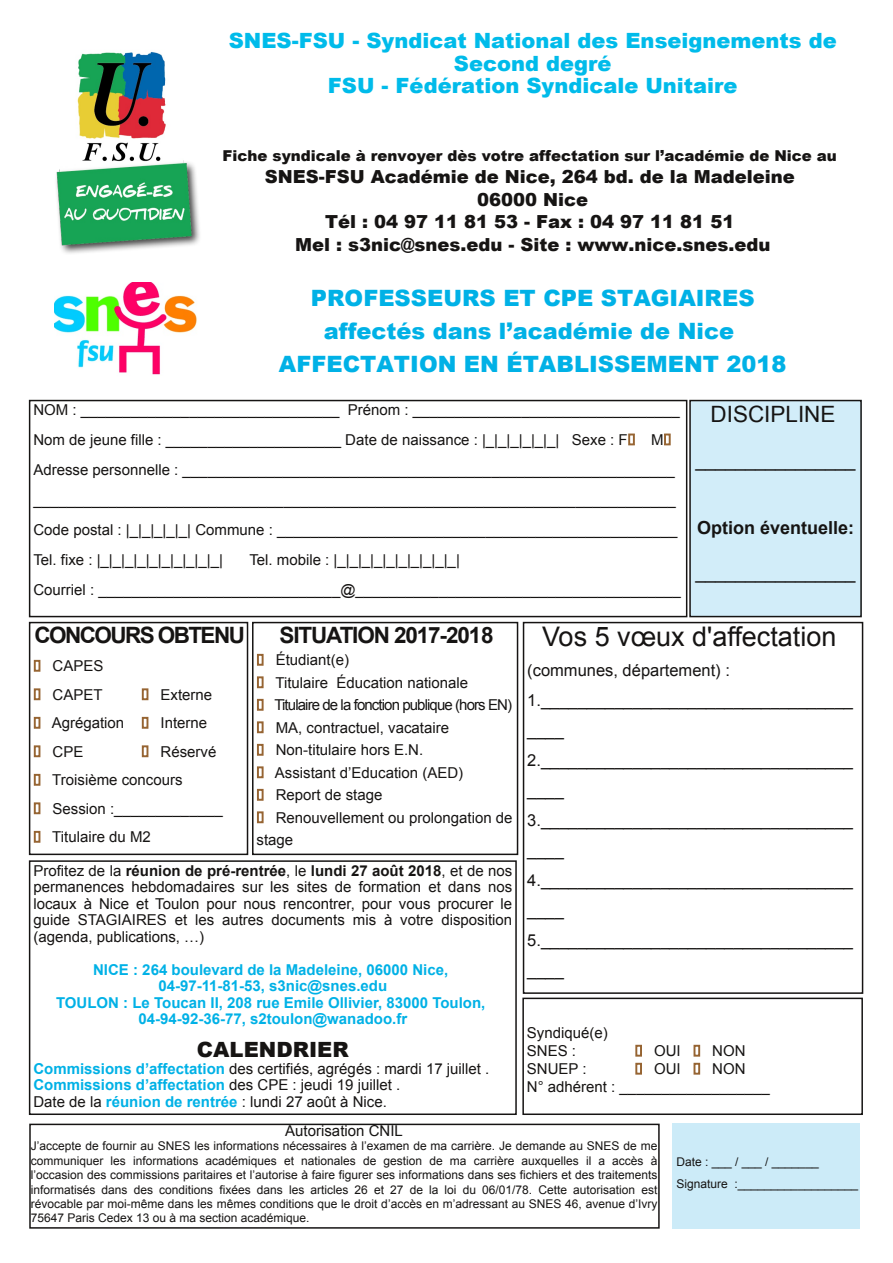
<style>
.page{position:relative;width:893px;height:1263px;background:#fff}
.page>*{position:absolute;margin:0;border:0;box-sizing:border-box;transform-origin:0 0}
.t1{font:27px "Arial";color:#161413}
.t2{font:900 22.5px/33px "Arial";color:#00b1e6;text-align:center}
.t3{font:700 22.5px "Arial";letter-spacing:-.06em;color:#161413}
.t4{font:22.5px "Arial";color:#161413}
.t5{font:900 21px/22.5px "Arial";color:#00bbea;text-align:center}
.t6{font:900 21px "Arial";color:#161413}
.t7{font:900 18px/22.5px "Arial";color:#161413;text-align:center}
.t8{font:18px "Arial";color:#161413}
.t9{font:700 18px "Arial";color:#161413}
.t10{font:16.5px/30px "Arial";color:#161413}
.t11{font:15px/30px "Arial";color:#161413}
.t12{font:700 15px/16.5px "Arial";color:#00b1e6;text-align:center}
.t13{font:900 15px "Arial";color:#161413}
.t14{font:15px "Arial";letter-spacing:-.06em;color:#161413}
.t15{font:12px/14.4px "Arial";color:#161413;text-align:justify}
.s1{font-weight:700}
.s2{font-weight:700;color:#00b1e6}
</style>
<div class="page">
<div style="left:29px;top:400px;width:658px;height:217px;border:2px solid #161413"></div>
<div style="left:690px;top:400px;width:171px;height:216px;background:#d2edf9"></div>
<div style="left:689px;top:400px;width:173px;height:217px;border:2px solid #161413"></div>
<div style="left:29px;top:1124px;width:631px;height:105px;border:2px solid #161413"></div>
<div style="left:672px;top:1123px;width:188px;height:106px;background:#ccebf8"></div>
<div style="left:522px;top:998px;width:341px;height:117px;border:2px solid #161413"></div>
<div style="left:523px;top:622px;width:340px;height:372px;border:2px solid #161413"></div>
<div style="left:29px;top:622px;width:219px;height:233px;border:2px solid #161413"></div>
<div style="left:252px;top:622px;width:266px;height:233px;border:2px solid #161413"></div>
<div style="left:29px;top:860px;width:488px;height:255px;border:2px solid #161413"></div>
<img style="left:56px;top:51px;width:144px;height:203px">
<img style="left:54px;top:282px;width:143px;height:93px">
<h3 class="t5" style="left:229px;top:29px;width:609px">SNES-FSU - Syndicat National des Enseignements de<br>Second degré<br>FSU - Fédération Syndicale Unitaire</h3>
<p class="t13" style="left:223px;top:144px;width:616px">Fiche syndicale à renvoyer dès votre affectation sur l’académie de Nice au</p>
<p class="t7" style="left:265px;top:165px;width:532px">SNES-FSU Académie de Nice, 264 bd. de la Madeleine 06000 Nice<br>Tél : 04 97 11 81 53 - Fax : 04 97 11 81 51<br>Mel : s3nic@snes.edu - Site : www.nice.snes.edu</p>
<h2 class="t2" style="left:279px;top:281px;width:509px">PROFESSEURS ET CPE STAGIAIRES affectés dans l’académie de Nice<br>AFFECTATION EN ÉTABLISSEMENT 2018</h2>
<p class="t11" style="left:33px;top:395px;width:648px">NOM : _______________________________ Prénom : ________________________________<br>Nom de jeune fille : _____________________ Date de naissance : |_|_|_|_|_|_| Sexe : F</p>
<h2 class="t4" style="left:710px;top:401px;width:127px">DISCIPLINE</h2>
<p class="t11" style="left:33px;top:425px;width:646px;text-indent:618px">M Adresse personnelle : ___________________________________________________________ _____________________________________________________________________________ Code postal : |_|_|_|_|_| Commune : ________________________________________________ Tel. fixe : |_|_|_|_|_|_|_|_|_|_|</p>
<p class="t8" style="left:695px;top:450px;width:162px">________________</p>
<p class="t9" style="left:697px;top:518px;width:159px">Option éventuelle:</p>
<p class="t11" style="left:33px;top:545px;width:649px;text-align:center">Tel. mobile : |_|_|_|_|_|_|_|_|_|_|<br>Courriel : _____________________________@_______________________________________</p>
<p class="t8" style="left:695px;top:563px;width:162px">________________</p>
<h2 class="t3" style="left:279px;top:622px;width:216px">SITUATION 2017-2018</h2>
<p class="t11" style="left:276px;top:645px;width:75px">Étudiant(e)</p>
<p class="t11" style="left:275px;top:667px;width:194px">Titulaire Éducation nationale</p>
<p class="t14" style="left:274px;top:697px;width:239px">Titulaire de la fonction publique (hors EN)</p>
<p class="t11" style="left:276px;top:712px;width:175px">MA, contractuel, vacataire</p>
<p class="t11" style="left:276px;top:735px;width:149px">Non-titulaire hors E.N.</p>
<p class="t11" style="left:275px;top:757px;width:190px">Assistant d’Education (AED)</p>
<p class="t11" style="left:276px;top:780px;width:108px">Report de stage</p>
<p class="t11" style="left:276px;top:802px;width:238px">Renouvellement ou prolongation de</p>
<p class="t11" style="left:256px;top:825px;width:38px">stage</p>
<p class="t11" style="left:33px;top:862px;width:480px;line-height:16.5px;text-align:justify">Profitez de la <span class="s1">réunion de pré-rentrée</span>, le <span class="s1">lundi 27 août 2018</span>, et de nos permanences hebdomadaires sur les sites de formation et dans nos locaux à Nice et Toulon pour nous rencontrer, pour vous procurer le guide STAGIAIRES et les autres documents mis à votre disposition (agenda, publications, …)</p>
<p class="t12" style="left:56px;top:961px;width:431px">NICE : 264 boulevard de la Madeleine, 06000 Nice, 04-97-11-81-53, s3nic@snes.edu<br>TOULON : Le Toucan II, 208 rue Emile Ollivier, 83000 Toulon, 04-94-92-36-77, s2toulon@wanadoo.fr</p>
<h3 class="t6" style="left:197px;top:1034px;width:153px">CALENDRIER</h3>
<p class="t11" style="left:33px;top:1060px;width:457px;line-height:16.5px"><span class="s2">Commissions d’affectation</span> des certifiés, agrégés : mardi 17 juillet .<br><span class="s2">Commissions d’affectation</span> des CPE : jeudi 19 juillet .<br>Date de la <span class="s2">réunion de rentrée</span> : lundi 27 août à Nice.</p>
<h2 class="t3" style="left:34px;top:622px;width:212px">CONCOURS OBTENU</h2>
<p class="t11" style="left:53px;top:652px;width:52px;line-height:28.5px">CAPES<br>CAPET</p>
<p class="t11" style="left:161px;top:679px;width:53px">Externe</p>
<p class="t11" style="left:52px;top:708px;width:74px">Agrégation</p>
<p class="t11" style="left:161px;top:708px;width:48px">Interne</p>
<p class="t11" style="left:53px;top:736px;width:32px">CPE</p>
<p class="t11" style="left:52px;top:737px;width:172px;line-height:28.5px;text-indent:108px">Réservé<br>Troisième concours<br>Session :_____________<br>Titulaire du M2</p>
<h1 class="t1" style="left:542px;top:621px;width:296px">Vos 5 vœux d'affectation</h1>
<p class="t10" style="left:527px;top:655px;width:327px">(communes, département) :<br>1.__________________________________ ____<br>2.__________________________________ ____<br>3.__________________________________ ____<br>4.__________________________________ ____<br>5.__________________________________ ____</p>
<p class="t11" style="left:527px;top:1024px;width:82px;line-height:18px">Syndiqué(e)<br>SNES :</p>
<p class="t11" style="left:654px;top:1036px;width:28px">OUI</p>
<p class="t11" style="left:712px;top:1036px;width:35px">NON</p>
<p class="t11" style="left:527px;top:1054px;width:61px">SNUEP :</p>
<p class="t11" style="left:654px;top:1054px;width:28px">OUI</p>
<p class="t11" style="left:527px;top:1060px;width:244px;line-height:18px;text-indent:185px">NON<br>N° adhérent : __________________</p>
<p class="t11" style="left:285px;top:1116px;width:119px">Autorisation CNIL</p>
<p class="t15" style="left:31px;top:1139px;width:628px">J’accepte de fournir au SNES les informations nécessaires à l’examen de ma carrière. Je demande au SNES de me communiquer les informations académiques et nationales de gestion de ma carrière auxquelles il a accès à l’occasion des commissions paritaires et l’autorise à faire figurer ses informations dans ses fichiers et des traitements informatisés dans des conditions fixées dans les articles 26 et 27 de la loi du 06/01/78. Cette autorisation est révocable par moi-même dans les mêmes conditions que le droit d’accès en m’adressant au SNES 46, avenue d’Ivry 75647 Paris Cedex 13 ou à ma section académique.</p>
<p class="t15" style="left:676px;top:1150px;width:183px;line-height:22.5px">Date : ___ / ___ / _______<br>Signature :__________________</p>
</div>
